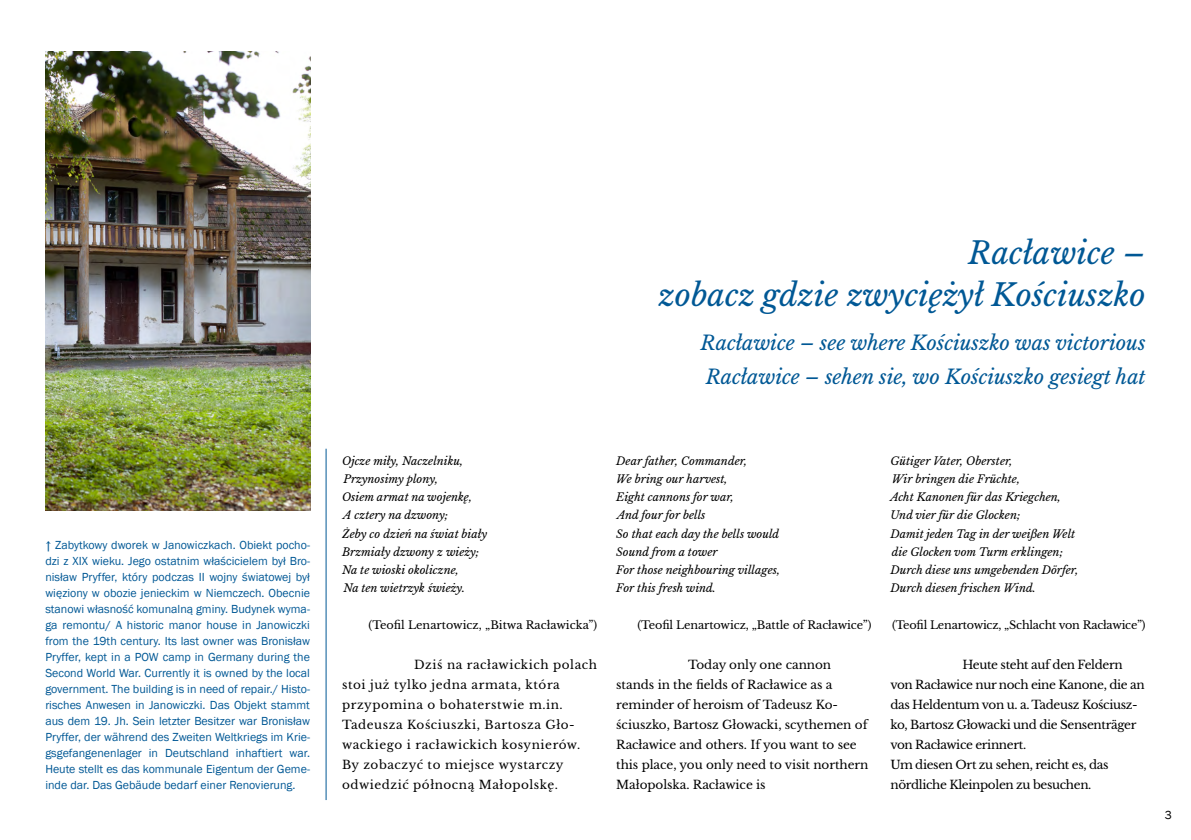
<style>
.page{position:relative;width:1191px;height:840px;background:#fff}
.page>*{position:absolute;margin:0;border:0;box-sizing:border-box;transform-origin:0 0}
.t1{font:italic 30.8px/42px "Libre Baskerville";color:#005895;text-align:right}
.t2{font:italic 20px/34px "Libre Baskerville";letter-spacing:-.005em;color:#005895}
.t3{font:12px/16px "Franklin Gothic";color:#005895;text-align:justify}
.t4{font:12px/20px "Libre Baskerville";letter-spacing:-.03em;color:#000}
.t5{font:12px/20px "Libre Baskerville";letter-spacing:-.005em;color:#000}
.t6{font:12px/20px "Libre Baskerville";letter-spacing:.045em;color:#000}
.t7{font:12px "Franklin Gothic";color:#000}
.t8{font:italic 11.2px/18.2px "Libre Baskerville";color:#000}
.t9{font:11.2px "Libre Baskerville";letter-spacing:-.01em;color:#000}
</style>
<div class="page">
<hr style="left:326px;top:448px;width:1px;height:351px;background:#005895">
<img style="left:45px;top:51px;width:265px;height:459px">
<p class="t3" style="left:45px;top:536px;width:266px">↑ Zabytkowy dworek w Janowiczkach. Obiekt pocho&shy;dzi z XIX wieku. Jego ostatnim właścicielem był Bro&shy;nisław Pryffer, który podczas II wojny światowej był więziony w obozie jenieckim w Niemczech. Obecnie stanowi własność komunalną gminy. Budynek wyma&shy;ga remontu/ A historic manor house in Janowiczki from the 19th century. Its last owner was Bronisław Pryffer, kept in a POW camp in Germany during the Second World War. Currently it is owned by the local government. The building is in need of repair./ Histo&shy;risches Anwesen in Janowiczki. Das Objekt stammt aus dem 19. Jh. Sein letzter Besitzer war Bronisław Pryffer, der während des Zweiten Weltkriegs im Krie&shy;gsgefangenenlager in Deutschland inhaftiert war.<br>Heute stellt es das kommunale Eigentum der Geme&shy;inde dar. Das Gebäude bedarf einer Renovierung.</p>
<h1 class="t1" style="left:659px;top:232px;width:488px">Racławice –<br>zobacz gdzie zwyciężył Kościuszko</h1>
<h2 class="t2" style="left:700px;top:326px;width:447px">Racławice – see where Kościuszko was victorious<br>Racławice – sehen sie, wo Kościuszko gesiegt hat</h2>
<p class="t8" style="left:342px;top:451px;width:147px">Ojcze miły, Naczelniku,<br>Przynosimy plony,<br>Osiem armat na wojenkę,<br>A cztery na dzwony;<br>Żeby co dzień na świat biały<br>Brzmiały dzwony z wieży;<br>Na te wioski okoliczne,<br>Na ten wietrzyk świeży.</p>
<p class="t9" style="left:368px;top:617px;width:230px">(Teofil Lenartowicz, „Bitwa Racławicka”)</p>
<p class="t6" style="left:342px;top:654px;width:256px;text-indent:72px">Dziś na racławickich polach stoi już tylko jedna armata, która przypomina o bohaterstwie m.in.<br>Tadeusza Kościuszki, Bartosza Gło&shy;wackiego i racławickich kosynierów.<br>By zobaczyć to miejsce wystarczy odwiedzić północną Małopolskę.</p>
<p class="t8" style="left:616px;top:451px;width:165px">Dear father, Commander,<br>We bring our harvest,<br>Eight cannons for war,<br>And four for bells<br>So that each day the bells would<br>Sound from a tower<br>For those neighbouring villages,<br>For this fresh wind.</p>
<p class="t9" style="left:637px;top:617px;width:235px">(Teofil Lenartowicz, „Battle of Racławice”)</p>
<p class="t5" style="left:616px;top:654px;width:254px;text-indent:72px">Today only one cannon stands in the fields of Racławice as a reminder of heroism of Tadeusz Ko&shy;ściuszko, Bartosz Głowacki, scythemen of Racławice and others. If you want to see this place, you only need to visit northern Małopolska. Racławice is</p>
<p class="t8" style="left:890px;top:451px;width:189px">Gütiger Vater, Oberster,<br>Wir bringen die Früchte,<br>Acht Kanonen für das Kriegchen,<br>Und vier für die Glocken;<br>Damit jeden Tag in der weißen Welt die Glocken vom Turm erklingen;<br>Durch diese uns umgebenden Dörfer,<br>Durch diesen frischen Wind.</p>
<p class="t9" style="left:892px;top:617px;width:255px">(Teofil Lenartowicz, „Schlacht von Racławice”)</p>
<p class="t4" style="left:890px;top:654px;width:256px;text-indent:72px">Heute steht auf den Feldern von Racławice nur noch eine Kanone, die an das Heldentum von u. a. Tadeusz Kościusz&shy;ko, Bartosz Głowacki und die Sensenträger von Racławice erinnert.<br>Um diesen Ort zu sehen, reicht es, das nördliche Kleinpolen zu besuchen.</p>
<p class="t7" style="left:1164px;top:806px;width:9px">3</p>
</div>
